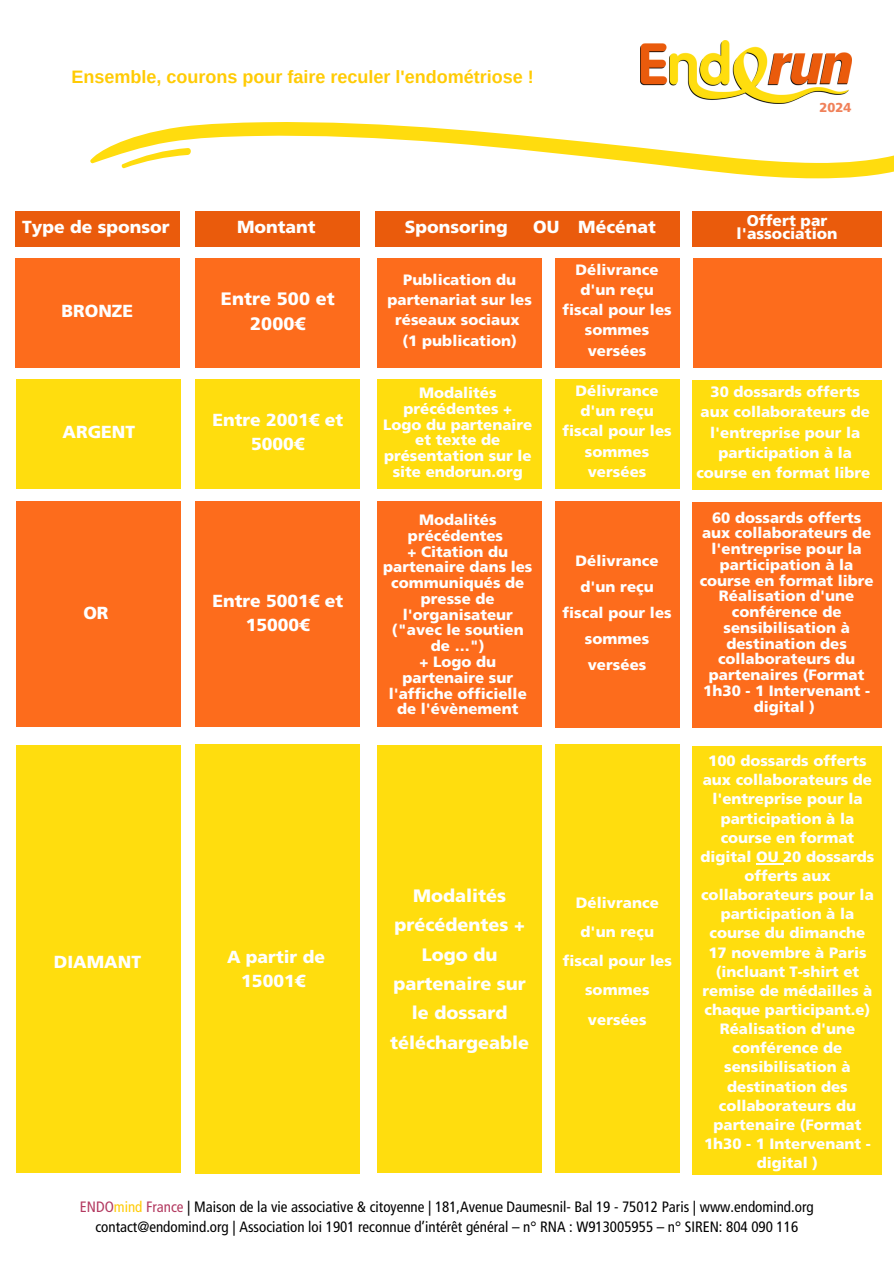
<style>
.page{position:relative;width:894px;height:1264px;background:#fff}
.page>*{position:absolute;margin:0;border:0;box-sizing:border-box;transform-origin:0 0}
.t1{font:900 18px/29.2px "Frutiger LT Std";color:#feffff;text-align:center}
.t2{font:700 18px "Arimo";color:#ffcb05}
.t3{font:900 18px/24.8px "Frutiger LT Std";letter-spacing:.005em;color:#fff;text-align:center}
.t4{font:900 17.4px/24.3px "Frutiger LT Std";color:#feffff;text-align:center}
.t5{font:900 15.45px/13.5px "Frutiger LT Std";color:#feffff;text-align:center}
.t6{font:900 15px/15.8px "Frutiger LT Std";color:#feffff;text-align:center}
.t7{font:900 15px/20.2px "Frutiger LT Std";letter-spacing:.005em;color:#fff;text-align:center}
.t8{font:condensed 15px/20.2px "Frutiger LT Std";color:#000;text-align:center}
.t9{font:900 12.9px "Frutiger LT Std";color:#f0815a}
.s1{color:#b33960}
.s2{color:#ffcb05}
</style>
<div class="page">
<svg style="left:90px;top:122px;width:803px;height:56px"></svg>
<img style="left:640px;top:41px;width:211px;height:63px">
<div style="left:15px;top:211px;width:165px;height:36px;background:#ea5b0c"></div>
<div style="left:195px;top:211px;width:165px;height:36px;background:#ea5b0c"></div>
<div style="left:375px;top:211px;width:186px;height:36px;background:#ea5b0c"></div>
<div style="left:554px;top:211px;width:125px;height:36px;background:#ea5b0c"></div>
<div style="left:691px;top:211px;width:190px;height:36px;background:#ea5b0c"></div>
<div style="left:15px;top:258px;width:165px;height:110px;background:#fd6c1c"></div>
<div style="left:195px;top:258px;width:165px;height:110px;background:#fd6c1c"></div>
<div style="left:377px;top:258px;width:165px;height:110px;background:#fd6c1c"></div>
<div style="left:554px;top:258px;width:125px;height:110px;background:#fd6c1c"></div>
<div style="left:692px;top:258px;width:189px;height:110px;background:#fd6c1c"></div>
<div style="left:17px;top:379px;width:164px;height:110px;background:#ffdd0e"></div>
<div style="left:195px;top:379px;width:165px;height:110px;background:#ffdd0e"></div>
<div style="left:377px;top:379px;width:165px;height:110px;background:#ffdd0e"></div>
<div style="left:554px;top:379px;width:125px;height:110px;background:#ffdd0e"></div>
<div style="left:691px;top:380px;width:190px;height:110px;background:#ffdd0e"></div>
<div style="left:17px;top:501px;width:164px;height:226px;background:#fd6c1c"></div>
<div style="left:195px;top:501px;width:165px;height:226px;background:#fd6c1c"></div>
<div style="left:377px;top:501px;width:165px;height:226px;background:#fd6c1c"></div>
<div style="left:554px;top:501px;width:125px;height:226px;background:#fd6c1c"></div>
<div style="left:691px;top:502px;width:190px;height:225px;background:#fd6c1c"></div>
<div style="left:17px;top:744px;width:164px;height:428px;background:#ffdd0e"></div>
<div style="left:195px;top:744px;width:165px;height:429px;background:#ffdd0e"></div>
<div style="left:377px;top:744px;width:165px;height:428px;background:#ffdd0e"></div>
<div style="left:554px;top:744px;width:125px;height:428px;background:#ffdd0e"></div>
<div style="left:691px;top:745px;width:190px;height:429px;background:#ffdd0e"></div>
<svg style="left:756px;top:863px;width:26px;height:1px"></svg>
<h2 class="t2" style="left:71px;top:67px;width:463px">Ensemble, courons pour faire reculer l'endométriose !</h2>
<p class="t9" style="left:819px;top:102px;width:33px">2024</p>
<h1 class="t4" style="left:22px;top:216px;width:149px">Type de sponsor</h1>
<h1 class="t4" style="left:237px;top:216px;width:80px">Montant</h1>
<h2 class="t5" style="left:736px;top:215px;width:102px">Offert par l'association</h2>
<h2 class="t4" style="left:405px;top:216px;width:104px">Sponsoring</h2>
<h1 class="t4" style="left:578px;top:216px;width:79px">Mécénat</h1>
<p class="t4" style="left:533px;top:216px;width:28px">OU</p>
<h2 class="t4" style="left:61px;top:300px;width:73px">BRONZE</h2>
<h3 class="t4" style="left:62px;top:421px;width:74px">ARGENT</h3>
<h3 class="t4" style="left:83px;top:602px;width:27px">OR</h3>
<h2 class="t3" style="left:221px;top:288px;width:115px">Entre 500 et<br>2000€</h2>
<h2 class="t4" style="left:212px;top:409px;width:132px">Entre 2001€ et<br>5000€</h2>
<h3 class="t4" style="left:212px;top:590px;width:132px">Entre 5001€ et<br>15000€</h3>
<h3 class="t4" style="left:54px;top:951px;width:89px">DIAMANT</h3>
<h3 class="t4" style="left:227px;top:946px;width:99px">A partir de<br>15001€</h3>
<h2 class="t7" style="left:387px;top:271px;width:146px">Publication du partenariat sur les réseaux sociaux<br>(1 publication)</h2>
<h2 class="t7" style="left:562px;top:261px;width:111px">Délivrance d'un reçu fiscal pour les sommes versées</h2>
<h2 class="t7" style="left:562px;top:382px;width:111px">Délivrance d'un reçu fiscal pour les sommes versées</h2>
<h1 class="t6" style="left:383px;top:386px;width:151px">Modalités précédentes +<br>Logo du partenaire et texte de présentation sur le site endorun.org</h1>
<h2 class="t6" style="left:696px;top:383px;width:175px;line-height:20.2px">30 dossards offerts aux collaborateurs de l'entreprise pour la participation à la course en format libre</h2>
<h3 class="t6" style="left:383px;top:513px;width:151px">Modalités précédentes<br>+ Citation du partenaire dans les communiqués de presse de l'organisateur ("avec le soutien de …")<br>+ Logo du partenaire sur l'affiche officielle de l'évènement</h3>
<h3 class="t6" style="left:699px;top:511px;width:175px">60 dossards offerts aux collaborateurs de l'entreprise pour la participation à la course en format libre<br>Réalisation d'une conférence de sensibilisation à destination des collaborateurs du partenaires (Format<br>1h30 - 1 Intervenant - digital )</h3>
<h3 class="t7" style="left:562px;top:549px;width:111px;line-height:25.8px">Délivrance d'un reçu fiscal pour les sommes versées</h3>
<h3 class="t1" style="left:390px;top:883px;width:140px">Modalités précédentes +<br>Logo du partenaire sur le dossard téléchargeable</h3>
<h3 class="t7" style="left:562px;top:889px;width:111px;line-height:29.2px">Délivrance d'un reçu fiscal pour les sommes versées</h3>
<h3 class="t6" style="left:700px;top:752px;width:175px;line-height:19.2px">100 dossards offerts aux collaborateurs de l'entreprise pour la participation à la course en format digital OU 20 dossards offerts aux collaborateurs pour la participation à la course du dimanche<br>17 novembre à Paris (incluant T-shirt et remise de médailles à chaque participant.e)<br>Réalisation d'une conférence de sensibilisation à destination des collaborateurs du partenaire (Format<br>1h30 - 1 Intervenant - digital )</h3>
<h1 class="t8" style="left:80px;top:1197px;width:735px"><span class="s1">ENDO</span><span class="s2">mind</span> <span class="s1">France</span> | Maison de la vie associative &amp; citoyenne | 181,Avenue Daumesnil- Bal 19 - 75012 Paris | www.endomind.org contact@endomind.org | Association loi 1901 reconnue d’intérêt général – n° RNA : W913005955 – n° SIREN: 804 090 116</h1>
</div>
